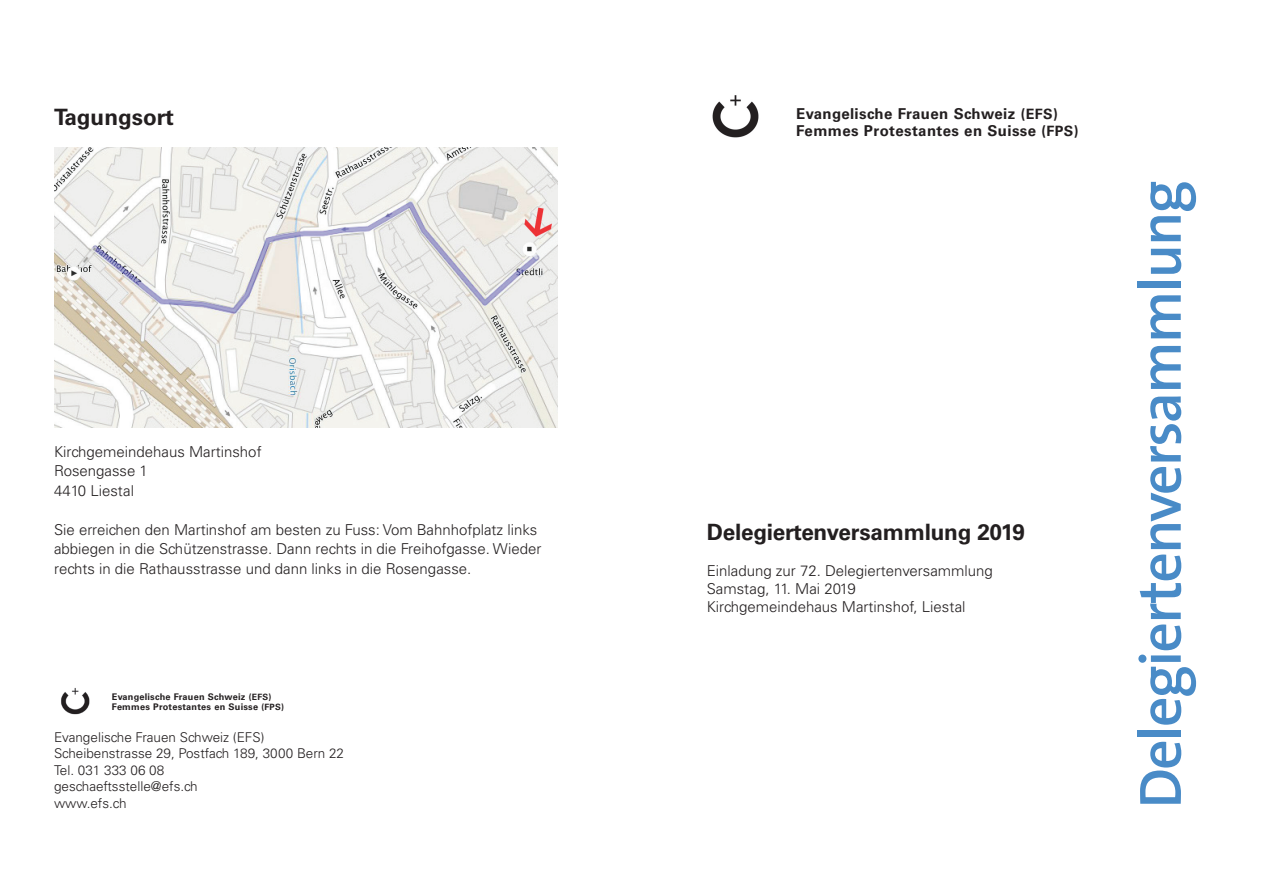
<style>
.page{position:relative;width:1263px;height:893px;background:#fff}
.page>*{position:absolute;margin:0;border:0;box-sizing:border-box;transform-origin:0 0}
.t1{font:600 60px "The Sans";letter-spacing:-.03em;color:#498bc7}
.t2{font:700 22.5px "Univers";letter-spacing:-.01em;color:#231f20}
.t3{font:300 15px/19.5px "Univers";color:#231f20}
.t4{font:700 15px/16.5px "Univers";letter-spacing:.025em;color:#231f20}
.t5{font:300 13.5px/16.5px "Univers";color:#231f20}
.t6{font:700 9.15px/10.1px "Univers";letter-spacing:.025em;color:#231f20}
.s1{font-size:8.7px}
.s2{font-size:14.25px}
</style>
<div class="page">
<img style="left:712px;top:95px;width:47px;height:43px">
<img style="left:61px;top:688px;width:29px;height:27px">
<img style="left:54px;top:147px;width:503px;height:281px">
<h2 class="t2" style="left:54px;top:104px;width:121px">Tagungsort</h2>
<p class="t3" style="left:54px;top:442px;width:209px">Kirchgemeindehaus Martinshof<br>Rosengasse 1<br>4410 Liestal</p>
<p class="t3" style="left:54px;top:520px;width:489px">Sie erreichen den Martinshof am besten zu Fuss: Vom Bahnhofplatz links abbiegen in die Schützenstrasse. Dann rechts in die Freihofgasse. Wieder rechts in die Rathausstrasse und dann links in die Rosengasse.</p>
<p class="t6" style="left:112px;top:692px;width:174px">Evangelische Frauen Schweiz <span class="s1">(EFS)<br></span>Femmes Protestantes en Suisse <span class="s1">(FPS)</span></p>
<p class="t5" style="left:54px;top:729px;width:292px">Evangelische Frauen Schweiz (EFS)<br>Scheibenstrasse 29, Postfach 189, 3000 Bern 22<br>Tel. 031 333 06 08<br>geschaeftsstelle@efs.ch<br>www.efs.ch</p>
<p class="t4" style="left:796px;top:106px;width:284px">Evangelische Frauen Schweiz <span class="s2">(EFS)<br></span>Femmes Protestantes en Suisse <span class="s2">(FPS)</span></p>
<h2 class="t2" style="left:707px;top:519px;width:320px">Delegiertenversammlung 2019</h2>
<p class="t3" style="left:707px;top:562px;width:288px;line-height:18px">Einladung zur 72. Delegiertenversammlung<br>Samstag, 11. Mai 2019<br>Kirchgemeindehaus Martinshof, Liestal</p>
<h1 class="t1" style="left:1122px;top:808px;width:630px;rotate:-90deg">Delegiertenversammlung</h1>
</div>
